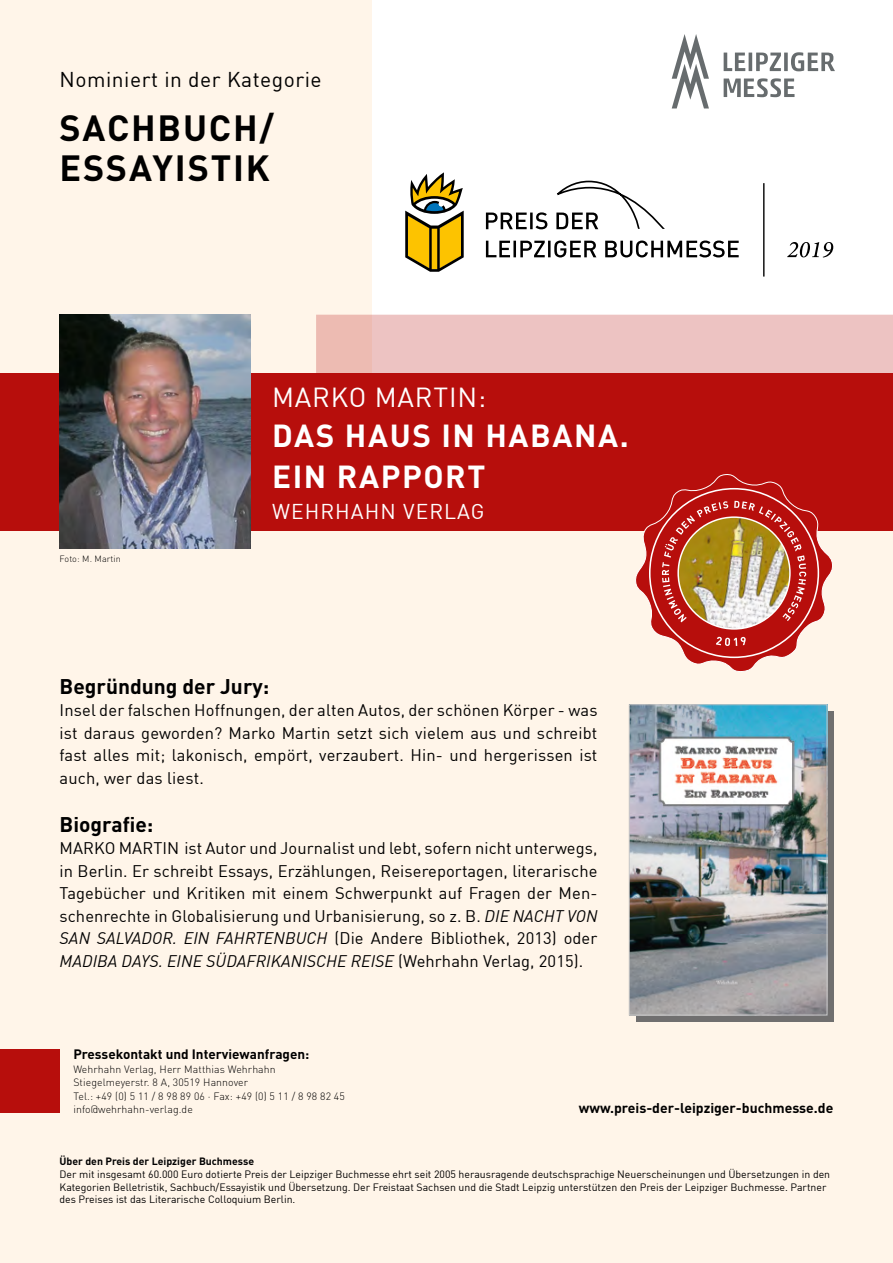
<style>
.page{position:relative;width:893px;height:1263px;background:#fff}
.page>*{position:absolute;margin:0;border:0;box-sizing:border-box;transform-origin:0 0}
.t1{font:700 36px/39.6px "DIN";letter-spacing:.05em;color:#000}
.t2{font:700 31.5px/40.5px "DIN";letter-spacing:.05em;color:#fff}
.t3{font:27px "DIN";letter-spacing:.03em;color:#fff}
.t4{font:700 21px "DIN";color:#000}
.t5{font:21px "DIN";letter-spacing:.025em;color:#000}
.t6{font:21px "DIN";letter-spacing:.05em;color:#fff}
.t7{font:16.5px/22.5px "DIN";letter-spacing:.005em;color:#000;text-align:justify}
.t8{font:700 13.95px "DIN";color:#000}
.t9{font:700 13.5px "DIN";color:#000}
.t10{font:10.5px/12.6px "DIN";color:#000}
.t11{font:300 10.5px/13.5px "DIN";letter-spacing:.01em;color:#000}
.t12{font:700 10.5px "DIN";color:#000}
.t13{font:300 9px "DIN";letter-spacing:.01em;color:#000}
.s1{font-style:italic}
</style>
<div class="page">
<div style="left:0;top:0;width:371px;height:383px;background:#fff5e9"></div>
<div style="left:0;top:374px;width:893px;height:889px;background:#fff5e9"></div>
<div style="left:0;top:373px;width:893px;height:158px;background:#b70e0c"></div>
<svg style="left:316px;top:315px;width:577px;height:58px;background:#edc2c0"></svg>
<div style="left:0;top:1049px;width:60px;height:64px;background:#b70e0c"></div>
<svg style="left:636px;top:711px;width:197px;height:310px;background:#797979"></svg>
<img style="left:631px;top:706px;width:194px;height:307px">
<div style="left:629px;top:704px;width:198px;height:311px;border:1px solid #c6c6c6"></div>
<img style="left:60px;top:315px;width:191px;height:234px">
<svg style="left:486px;top:240px;width:253px;height:17px"></svg>
<svg style="left:486px;top:180px;width:179px;height:49px"></svg>
<hr style="left:763px;top:183px;width:1px;height:94px;background:#000">
<svg style="left:405px;top:172px;width:59px;height:100px"></svg>
<svg style="left:787px;top:242px;width:46px;height:15px"></svg>
<svg style="left:724px;top:78px;width:70px;height:19px"></svg>
<svg style="left:724px;top:52px;width:111px;height:19px"></svg>
<svg style="left:672px;top:34px;width:37px;height:74px"></svg>
<svg style="left:635px;top:474px;width:198px;height:198px"></svg>
<p class="t5" style="left:60px;top:66px;width:264px">Nominiert in der Kategorie</p>
<h1 class="t1" style="left:60px;top:107px;width:216px">SACHBUCH/<br>ESSAYISTIK</h1>
<p class="t13" style="left:60px;top:553px;width:63px">Foto: M. Martin</p>
<h3 class="t3" style="left:272px;top:380px;width:215px">MARKO MARTIN :</h3>
<h2 class="t2" style="left:272px;top:414px;width:358px">DAS HAUS IN HABANA.<br>EIN RAPPORT</h2>
<p class="t6" style="left:272px;top:499px;width:214px">WEHRHAHN VERLAG</p>
<p class="t4" style="left:60px;top:672px;width:211px">Begründung der Jury:</p>
<p class="t7" style="left:60px;top:699px;width:539px">I nsel der falschen Hoffnungen, der alten Autos, der schönen Körper - was ist daraus geworden? Marko Martin setzt sich vielem aus und schreibt fast alles mit; lakonisch, empört, verzaubert. Hin- und hergerissen ist auch, wer das liest.</p>
<p class="t4" style="left:60px;top:810px;width:95px">Biografie:</p>
<p class="t7" style="left:60px;top:837px;width:539px">MARKO MARTIN ist Autor und Journalist und lebt, sofern nicht unterwegs, in Berlin. Er schreibt Essays, Erzählungen, Reisereportagen, literarische Tagebücher und Kritiken mit einem Schwerpunkt auf Fragen der Men&shy;schenrechte in Globalisierung und Urbanisierung, so z. B. <span class="s1">DIE NACHT VON SAN SALVADOR. EIN FAHRTENBUCH</span> (Die Andere Bibliothek, 2013) oder <span class="s1">MADIBA DAYS. EINE SÜDAFRIKANISCHE REISE</span> (Wehrhahn Verlag, 2015).</p>
<p class="t9" style="left:73px;top:1046px;width:238px">Pressekontakt und Interviewanfragen:</p>
<p class="t11" style="left:73px;top:1062px;width:273px">Wehrhahn Verlag, Herr Matthias Wehrhahn Stiegelmeyerstr. 8 A, 30519 Hannover<br>Tel.: +49 (0) 5 11 / 8 98 89 06 · Fax: +49 (0) 5 11 / 8 98 82 45 info@wehrhahn-verlag.de</p>
<p class="t8" style="left:579px;top:1099px;width:256px">www.preis-der-leipziger-buchmesse.de</p>
<p class="t12" style="left:60px;top:1155px;width:196px">Über den Preis der Leipziger Buchmesse</p>
<p class="t10" style="left:60px;top:1168px;width:772px">Der mit insgesamt 60.000 Euro dotierte Preis der Leipziger Buchmesse ehrt seit 2005 herausragende deutschsprachige Neuerscheinungen und Übersetzungen in den<br>Kategorien Belletristik, Sachbuch/Essayistik und Übersetzung. Der Freistaat Sachsen und die Stadt Leipzig unterstützen den Preis der Leipziger Buchmesse. Partner des Preises ist das Literarische Colloquium Berlin.</p>
</div>
